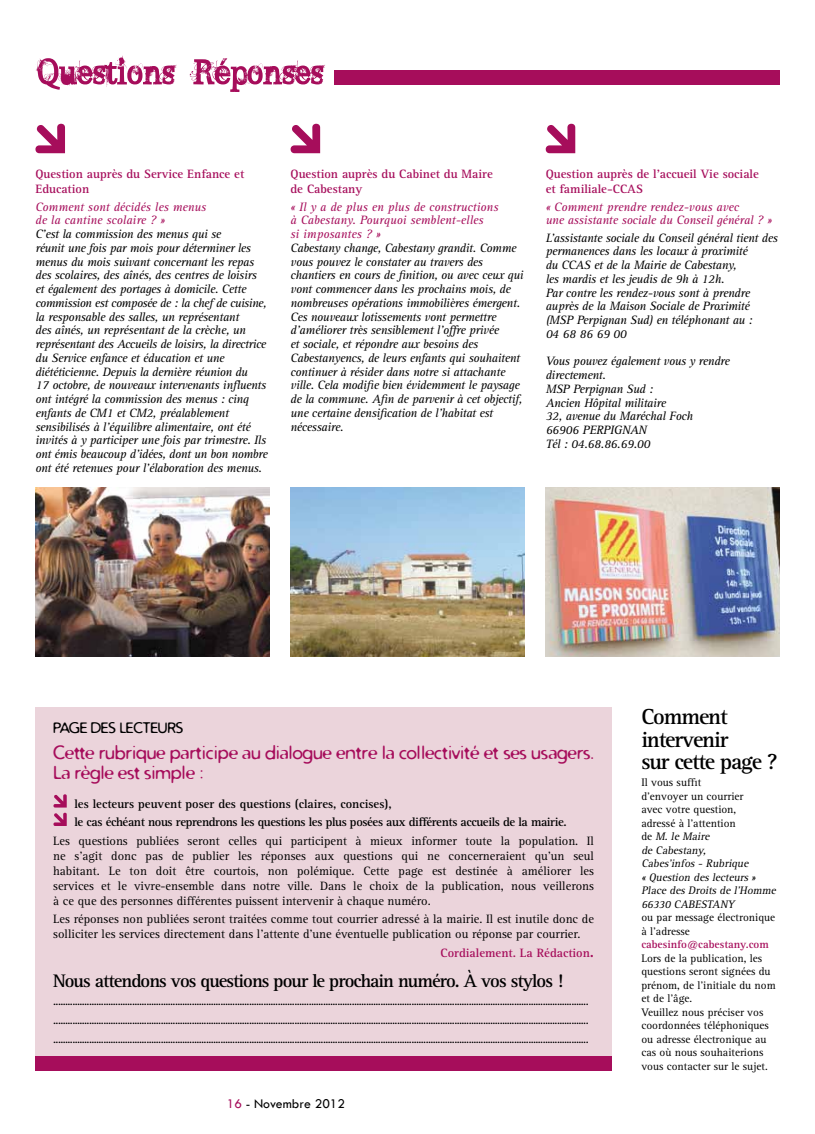
<style>
.page{position:relative;width:815px;height:1134px;background:#fff}
.page>*{position:absolute;margin:0;border:0;box-sizing:border-box;transform-origin:0 0}
.t1{font:700 22.5px/22.5px "Rotis Serif";letter-spacing:-.05em;color:#000}
.t2{font:18.75px/20px "Distro";color:#a60d5b}
.t3{font:700 18.75px "Rotis Serif";letter-spacing:-.05em;color:#000}
.t4{font:15px "Distro";color:#000}
.t5{font:13.75px "Tw Cen";color:#000}
.t6{font:italic 12.5px/13.8px "Rotis Serif";letter-spacing:-.025em;color:#000}
.t7{font:12.5px/15px "Rotis Serif";color:#000;text-align:justify}
.t8{font:italic 12.5px/13.8px "Rotis Serif";color:#a60d5b}
.t9{font:700 12.5px/15px "Rotis Serif";color:#a60d5b}
.t10{font:700 12.5px/18.5px "Rotis Serif";letter-spacing:-.03em;color:#000}
.t11{font:11.25px/13.5px "Rotis Serif";color:#000}
.t12{font:italic 11.25px/13.5px "Rotis Serif";color:#000}
.t13{font:700 11.25px "Rotis Serif";color:#a60d5b}
.s1{font-size:16.25px}
.s2{color:#a60d5b}
.s3{font-style:normal}
</style>
<div class="page">
<div style="left:35px;top:707px;width:577px;height:363px;background:#ebd4db"></div>
<div style="left:36px;top:1056px;width:576px;height:14px;background:#a60d5b"></div>
<svg style="left:53px;top:794px;width:14px;height:32px"></svg>
<svg style="left:36px;top:56px;width:289px;height:36px"></svg>
<div style="left:334px;top:71px;width:446px;height:14px;background:#a60d5b"></div>
<img style="left:35px;top:487px;width:234px;height:169px">
<img style="left:291px;top:487px;width:233px;height:169px">
<img style="left:546px;top:487px;width:234px;height:169px">
<svg style="left:35px;top:123px;width:30px;height:30px"></svg>
<svg style="left:290px;top:123px;width:30px;height:30px"></svg>
<svg style="left:545px;top:123px;width:30px;height:30px"></svg>
<p class="t9" style="left:35px;top:167px;width:210px">Question auprès du Service Enfance et<br>Education</p>
<p class="t8" style="left:35px;top:200px;width:172px">Comment sont décidés les menus de la cantine scolaire ? »</p>
<p class="t6" style="left:35px;top:228px;width:234px">C’est la commission des menus qui se<br>réunit une fois par mois pour déterminer les menus du mois suivant concernant les repas des scolaires, des aînés, des centres de loisirs et également des portages à domicile. Cette commission est composée de : la chef de cuisine, la responsable des salles, un représentant<br>des aînés, un représentant de la crèche, un représentant des Accueils de loisirs, la directrice du Service enfance et éducation et une diététicienne. Depuis la dernière réunion du<br>17 octobre, de nouveaux intervenants influents ont intégré la commission des menus : cinq enfants de CM1 et CM2, préalablement sensibilisés à l’équilibre alimentaire, ont été invités à y participer une fois par trimestre. Ils ont émis beaucoup d’idées, dont un bon nombre ont été retenues pour l’élaboration des menus.</p>
<p class="t9" style="left:291px;top:167px;width:204px">Question auprès du Cabinet du Maire de Cabestany</p>
<p class="t8" style="left:291px;top:200px;width:209px">« Il y a de plus en plus de constructions à Cabestany. Pourquoi semblent-elles<br>si imposantes ? »</p>
<p class="t6" style="left:291px;top:241px;width:235px">Cabestany change, Cabestany grandit. Comme vous pouvez le constater au travers des chantiers en cours de finition, ou avec ceux qui vont commencer dans les prochains mois, de nombreuses opérations immobilières émergent.<br>Ces nouveaux lotissements vont permettre d’améliorer très sensiblement l’offre privée<br>et sociale, et répondre aux besoins des Cabestanyencs, de leurs enfants qui souhaitent continuer à résider dans notre si attachante ville. Cela modifie bien évidemment le paysage de la commune. Afin de parvenir à cet objectif, une certaine densification de l’habitat est nécessaire.</p>
<p class="t9" style="left:546px;top:167px;width:215px">Question auprès de l’accueil Vie sociale et familiale-CCAS</p>
<p class="t8" style="left:546px;top:200px;width:227px">« Comment prendre rendez-vous avec<br>une assistante sociale du Conseil général ? »</p>
<p class="t6" style="left:546px;top:231px;width:234px">L’assistante sociale du Conseil général tient des permanences dans les locaux à proximité<br>du CCAS et de la Mairie de Cabestany,<br>les mardis et les jeudis de 9h à 12h.<br>Par contre les rendez-vous sont à prendre auprès de la Maison Sociale de Proximité (MSP Perpignan Sud) en téléphonant au :<br>04 68 86 69 00</p>
<p class="t6" style="left:546px;top:355px;width:186px">Vous pouvez également vous y rendre directement.<br>MSP Perpignan Sud :<br>Ancien Hôpital militaire<br>32, avenue du Maréchal Foch<br>66906 PERPIGNAN<br>Tél : 04.68.86.69.00</p>
<p class="t4" style="left:53px;top:718px;width:17px">Page</p>
<p class="t4" style="left:91px;top:718px;width:10px">des</p>
<p class="t4" style="left:119px;top:718px;width:9px">lecteurs</p>
<h2 class="t2" style="left:53px;top:742px;width:542px">Cette rubrique participe au dialogue entre la collectivité et ses usagers.<br>La règle est simple :</h2>
<p class="t10" style="left:74px;top:794px;width:494px">les lecteurs peuvent poser des questions (claires, concises),<br>le cas échéant nous reprendrons les questions les plus posées aux différents accueils de la mairie.</p>
<p class="t7" style="left:53px;top:833px;width:542px">Les questions publiées seront celles qui participent à mieux informer toute la population. Il ne s’agit donc pas de publier les réponses aux questions qui ne concerneraient qu’un seul habitant. Le ton doit être courtois, non polémique. Cette page est destinée à améliorer les services et le vivre-ensemble dans notre ville. Dans le choix de la publication, nous veillerons à ce que des personnes différentes puissent intervenir à chaque numéro.</p>
<p class="t7" style="left:53px;top:912px;width:542px">Les réponses non publiées seront traitées comme tout courrier adressé à la mairie. Il est inutile donc de solliciter les services directement dans l’attente d’une éventuelle publication ou réponse par courrier.</p>
<p class="t9" style="left:441px;top:945px;width:155px">Cordialement. La Rédaction<span class="s1">.</span></p>
<h2 class="t3" style="left:53px;top:969px;width:512px">Nous attendons vos questions pour le prochain numéro. À vos stylos !</h2>
<p class="t7" style="left:53px;top:992px;width:537px;line-height:18.8px">................................................................................................................................................................................................................................ ................................................................................................................................................................................................................................ ................................................................................................................................................................................................................................</p>
<p class="t5" style="left:227px;top:1095px;width:120px"><span class="s2">16</span> - Novembre 2012</p>
<h1 class="t1" style="left:641px;top:706px;width:138px">Comment intervenir<br>sur cette page ?</h1>
<p class="t12" style="left:641px;top:776px;width:138px"><span class="s3">Il vous suffit<br>d’envoyer un courrier<br>avec votre question,<br>adressé à l’attention<br>d e</span> M. le Maire<br>de Cabestany,<br>Cabes’infos - Rubrique<br>« Question des lecteurs »<br>Place des Droits de l’Homme<br>66330 CABESTANY</p>
<p class="t11" style="left:641px;top:911px;width:135px">ou par message électronique à l’adresse</p>
<p class="t13" style="left:641px;top:938px;width:129px">cabesinfo@cabestany.com</p>
<p class="t11" style="left:641px;top:952px;width:136px">Lors de la publication, les questions seront signées du prénom, de l’initiale du nom et de l’âge.<br>Veuillez nous préciser vos coordonnées téléphoniques ou adresse électronique au cas où nous souhaiterions vous contacter sur le sujet.</p>
</div>
